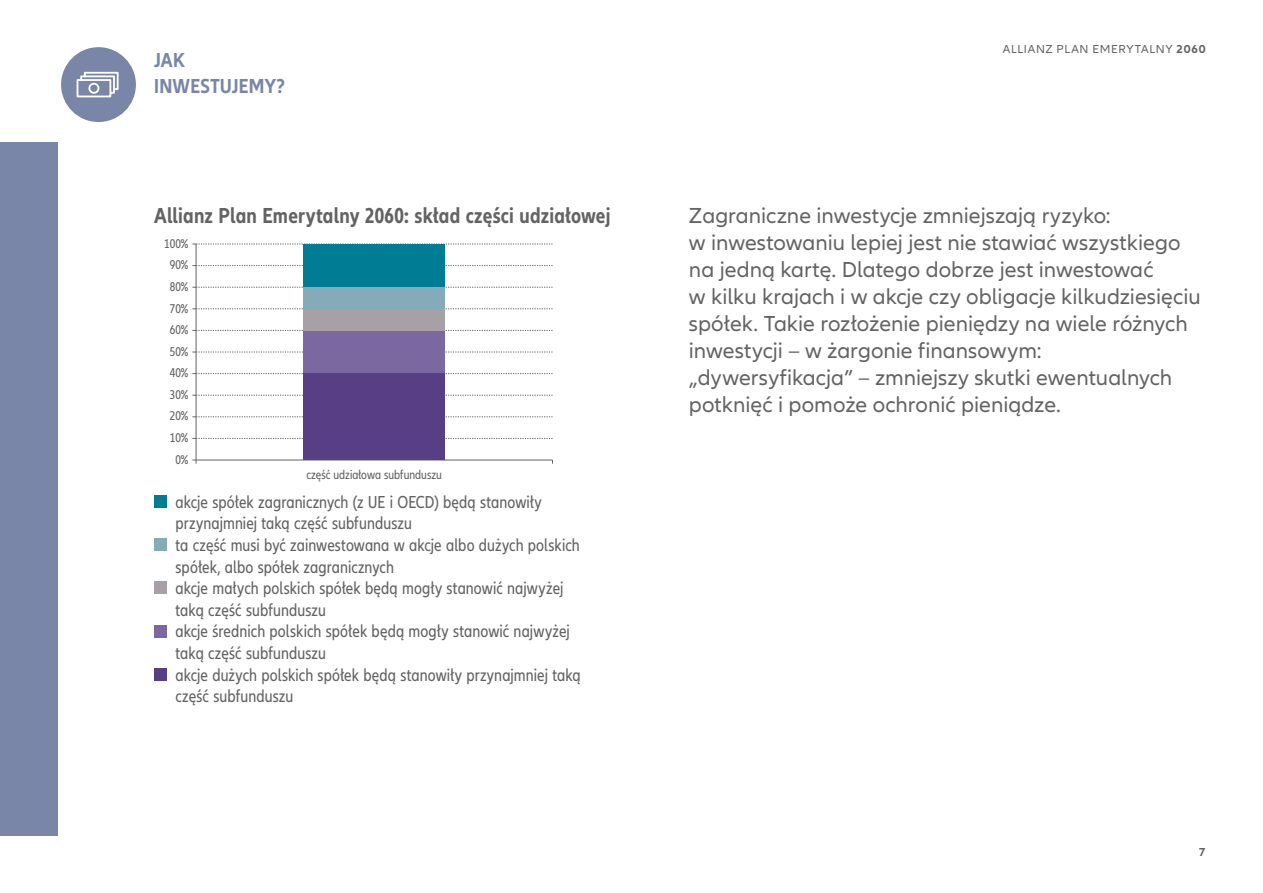
<style>
.page{position:relative;width:1263px;height:893px;background:#fff}
.page>*{position:absolute;margin:0;border:0;box-sizing:border-box;transform-origin:0 0}
.t1{font:22.5px/27px "Allianz Neo";color:#646363}
.t2{font:700 condensed 22.5px "Allianz Neo";letter-spacing:.01em;color:#646363}
.t3{font:700 condensed 21px/25.2px "Allianz Neo";letter-spacing:.005em;color:#7986a7}
.t4{font:condensed 18px/21.6px "Allianz Neo";letter-spacing:.005em;color:#646363}
.t5{font:condensed 13.2px "Allianz Neo";color:#646363}
.t6{font:12px "Allianz Neo";letter-spacing:.06em;color:#646363}
.t7{font:700 12px "Allianz Neo";color:#646363}
.s1{font-weight:700}
</style>
<div class="page">
<div style="left:59px;top:45px;width:79px;height:79px;background:#7986a7;border-radius:50%"></div>
<div style="left:57px;top:44px;width:83px;height:82px;border:4px solid #fff;border-radius:50%"></div>
<svg style="left:76px;top:71px;width:43px;height:27px"></svg>
<hr style="left:196px;top:244px;width:1px;height:216px;background:#646363">
<svg style="left:192px;top:438px;width:360px;height:1px"></svg>
<svg style="left:192px;top:416px;width:360px;height:2px"></svg>
<svg style="left:192px;top:395px;width:360px;height:1px"></svg>
<svg style="left:192px;top:373px;width:360px;height:1px"></svg>
<svg style="left:192px;top:352px;width:360px;height:1px"></svg>
<svg style="left:192px;top:330px;width:360px;height:1px"></svg>
<svg style="left:192px;top:308px;width:360px;height:2px"></svg>
<svg style="left:192px;top:287px;width:360px;height:1px"></svg>
<svg style="left:192px;top:265px;width:360px;height:1px"></svg>
<svg style="left:192px;top:244px;width:360px;height:1px"></svg>
<hr style="left:196px;top:460px;width:356px;height:1px;background:#646363">
<div style="left:303px;top:373px;width:142px;height:87px;background:#583f85"></div>
<div style="left:303px;top:330px;width:142px;height:43px;background:#7c68a1"></div>
<div style="left:303px;top:309px;width:142px;height:21px;background:#a8a0a7"></div>
<div style="left:303px;top:287px;width:142px;height:22px;background:#85aab8"></div>
<div style="left:303px;top:244px;width:142px;height:43px;background:#007d95"></div>
<div style="left:154px;top:495px;width:13px;height:13px;background:#007d95"></div>
<div style="left:154px;top:538px;width:13px;height:13px;background:#85aab8"></div>
<div style="left:154px;top:581px;width:13px;height:13px;background:#a8a0a7"></div>
<div style="left:154px;top:625px;width:13px;height:12px;background:#7c68a1"></div>
<div style="left:154px;top:668px;width:13px;height:13px;background:#583f85"></div>
<div style="left:0;top:142px;width:57px;height:694px;background:#7986a7"></div>
<p class="t3" style="left:154px;top:48px;width:132px">JAK<br>INWESTUJEMY?</p>
<p class="t2" style="left:154px;top:203px;width:458px">Allianz Plan Emerytalny 2060: skład części udziałowej</p>
<p class="t5" style="left:164px;top:236px;width:26px">100%</p>
<p class="t5" style="left:170px;top:258px;width:20px">90%</p>
<p class="t5" style="left:170px;top:279px;width:20px">80%</p>
<p class="t5" style="left:170px;top:301px;width:20px">70%</p>
<p class="t5" style="left:170px;top:322px;width:20px">60%</p>
<p class="t5" style="left:170px;top:344px;width:20px">50%</p>
<p class="t5" style="left:170px;top:365px;width:20px">40%</p>
<p class="t5" style="left:170px;top:387px;width:20px">30%</p>
<p class="t5" style="left:170px;top:409px;width:20px">20%</p>
<p class="t5" style="left:170px;top:430px;width:20px">10%</p>
<p class="t5" style="left:175px;top:452px;width:15px">0%</p>
<p class="t5" style="left:307px;top:467px;width:137px">część udziałowa subfunduszu</p>
<p class="t4" style="left:176px;top:491px;width:407px">akcje spółek zagranicznych (z UE i OECD) będą stanowiły przynajmniej taką część subfunduszu<br>ta część musi być zainwestowana w akcje albo dużych polskich spółek, albo spółek zagranicznych<br>akcje małych polskich spółek będą mogły stanowić najwyżej taką część subfunduszu<br>akcje średnich polskich spółek będą mogły stanowić najwyżej taką część subfunduszu<br>akcje dużych polskich spółek będą stanowiły przynajmniej taką część subfunduszu</p>
<p class="t6" style="left:1003px;top:42px;width:204px">ALLIANZ PLAN EMERYTALNY <span class="s1">2060</span></p>
<p class="t1" style="left:689px;top:203px;width:513px">Zagraniczne inwestycje zmniejszają ryzyko:<br>w inwestowaniu lepiej jest nie stawiać wszystkiego na jedną kartę. Dlatego dobrze jest inwestować<br>w kilku krajach i w akcje czy obligacje kilkudziesięciu spółek. Takie rozłożenie pieniędzy na wiele różnych inwestycji – w żargonie finansowym: „dywersyfikacja” – zmniejszy skutki ewentualnych potknięć i pomoże ochronić pieniądze.</p>
<p class="t7" style="left:1199px;top:845px;width:8px">7</p>
</div>
